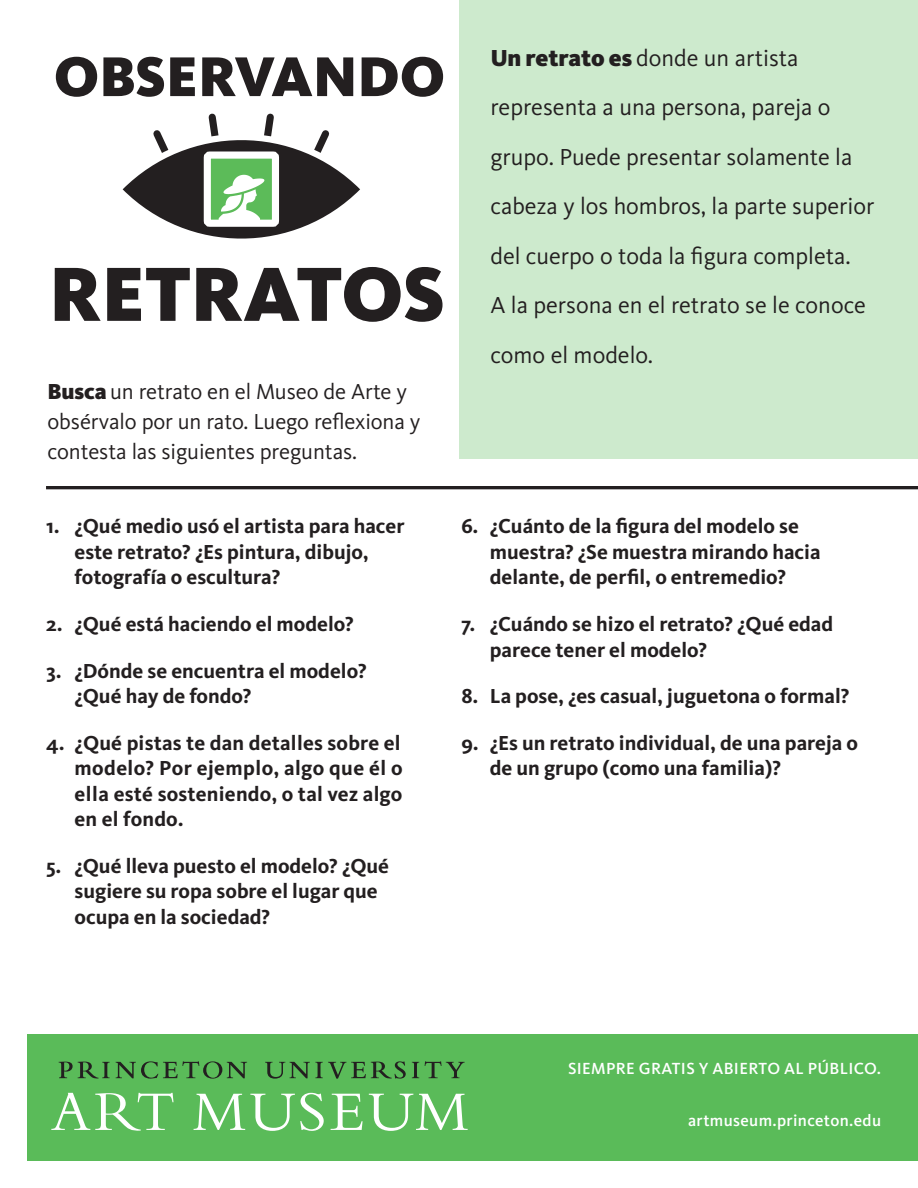
<style>
.page{position:relative;width:918px;height:1188px;background:#fff}
.page>*{position:absolute;margin:0;border:0;box-sizing:border-box;transform-origin:0 0}
.t1{font:900 79.5px "Kievit Pro";color:#231f20}
.t2{font:900 58.05px "Kievit Pro";color:#231f20}
.t3{font:24px/49.5px "Kievit Pro";color:#231f20}
.t4{font:22.5px/30px "Kievit Pro";letter-spacing:-.005em;color:#231f20}
.t5{font:700 21px/25.5px "Kievit Pro";color:#231f20}
.t6{font:500 16.65px "Kievit Pro";letter-spacing:.02em;color:#fff}
.s1{font-weight:900}
</style>
<div class="page">
<hr style="left:46px;top:486px;width:872px;height:3px;background:#231f20">
<div style="left:459px;top:0;width:459px;height:459px;background:#cdeacd"></div>
<svg style="left:122px;top:113px;width:238px;height:126px"></svg>
<div style="left:27px;top:1035px;width:891px;height:126px;background:#5abb59"></div>
<svg style="left:59px;top:1062px;width:51px;height:17px"></svg>
<svg style="left:116px;top:1061px;width:131px;height:18px"></svg>
<svg style="left:265px;top:1061px;width:141px;height:18px"></svg>
<svg style="left:412px;top:1062px;width:7px;height:16px"></svg>
<svg style="left:425px;top:1061px;width:40px;height:17px"></svg>
<svg style="left:51px;top:1093px;width:123px;height:38px"></svg>
<svg style="left:194px;top:1093px;width:130px;height:38px"></svg>
<svg style="left:331px;top:1094px;width:32px;height:36px"></svg>
<svg style="left:369px;top:1094px;width:99px;height:37px"></svg>
<p class="t2" style="left:54px;top:42px;width:393px">OBSERVANDO</p>
<p class="t1" style="left:49px;top:246px;width:398px">RETRATOS</p>
<p class="t4" style="left:48px;top:376px;width:374px"><span class="s1">Busca</span> un retrato en el Museo de Arte y obsérvalo por un rato. Luego reflexiona y contesta las siguientes preguntas.</p>
<p class="t3" style="left:490px;top:33px;width:385px"><span class="s1">Un retrato es</span> donde un artista representa a una persona, pareja o grupo. Puede presentar solamente la cabeza y los hombros, la parte superior del cuerpo o toda la figura completa.<br>A la persona en el retrato se le conoce como el modelo.</p>
<p class="t5" style="left:75px;top:514px;width:332px;text-indent:-29px">1. ¿Qué medio usó el artista para hacer este retrato? ¿Es pintura, dibujo, fotografía o escultura?</p>
<p class="t5" style="left:46px;top:611px;width:309px">2. ¿Qué está haciendo el modelo?</p>
<p class="t5" style="left:75px;top:658px;width:294px;text-indent:-29px">3. ¿Dónde se encuentra el modelo? ¿Qué hay de fondo?</p>
<p class="t5" style="left:75px;top:730px;width:330px;text-align:justify;text-indent:-29px">4. ¿Qué pistas te dan detalles sobre el modelo? Por ejemplo, algo que él o ella esté sosteniendo, o tal vez algo en el fondo.</p>
<p class="t5" style="left:75px;top:853px;width:316px;text-indent:-29px">5. ¿Qué lleva puesto el modelo? ¿Qué sugiere su ropa sobre el lugar que ocupa en la sociedad?</p>
<p class="t5" style="left:490px;top:514px;width:332px;text-indent:-28px">6. ¿Cuánto de la figura del modelo se muestra? ¿Se muestra mirando hacia delante, de perfil, o entremedio?</p>
<p class="t5" style="left:490px;top:611px;width:345px;text-indent:-28px">7. ¿Cuándo se hizo el retrato? ¿Qué edad parece tener el modelo?</p>
<p class="t5" style="left:461px;top:683px;width:390px">8. La pose, ¿es casual, juguetona o formal?</p>
<p class="t5" style="left:490px;top:730px;width:370px;text-indent:-28px">9. ¿Es un retrato individual, de una pareja o de un grupo (como una familia)?</p>
<p class="t6" style="left:568px;top:1059px;width:315px">SIEMPRE GRATIS Y ABIERTO AL PÚBLICO.</p>
<p class="t6" style="left:688px;top:1111px;width:195px">artmuseum.princeton.edu</p>
</div>
